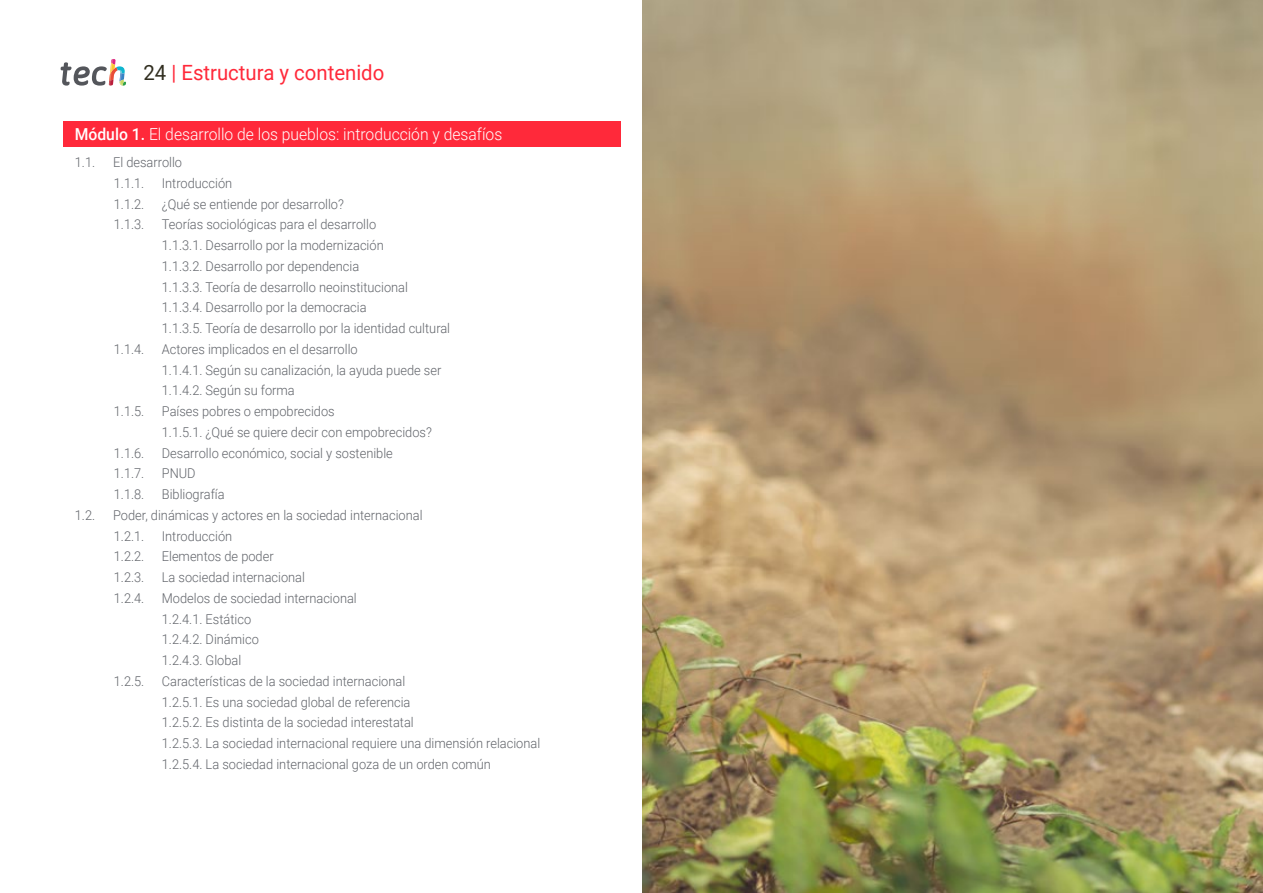
<style>
.page{position:relative;width:1263px;height:893px;background:#fff}
.page>*{position:absolute;margin:0;border:0;box-sizing:border-box;transform-origin:0 0}
.t1{font:21px "Roboto";color:#ff293a}
.t2{font:300 16.5px "Roboto";color:#fff;scale:.95 1}
.t3{font:300 13.5px/20.7px "Roboto";color:#61646a;scale:.95 1}
.s1{color:#312e20}
.s2{font-weight:500}
</style>
<div class="page">
<div style="left:64px;top:121px;width:557px;height:25px;background:#ff293a"></div>
<img style="left:642px;top:0;width:621px;height:893px">
<svg style="left:61px;top:59px;width:65px;height:27px"></svg>
<h1 class="t1" style="left:144px;top:57px;width:242px"><span class="s1">24</span> | Estructura y contenido</h1>
<p class="t2" style="left:75px;top:123px;width:451px"><span class="s2">Módulo 1.</span> El desarrollo de los pueblos: introducción y desafíos</p>
<p class="t3" style="left:75px;top:151px;width:23px">1.1.</p>
<p class="t3" style="left:113px;top:151px;width:74px">El desarrollo<br>1.1.1.</p>
<p class="t3" style="left:162px;top:172px;width:76px">Introducción</p>
<p class="t3" style="left:114px;top:193px;width:34px">1.1.2.</p>
<p class="t3" style="left:162px;top:193px;width:193px">¿Qué se entiende por desarrollo?</p>
<p class="t3" style="left:114px;top:214px;width:34px">1.1.3.</p>
<p class="t3" style="left:162px;top:214px;width:305px">Teorías sociológicas para el desarrollo<br>1.1.3.1. Desarrollo por la modernización<br>1.1.3.2. Desarrollo por dependencia<br>1.1.3.3. Teoría de desarrollo neoinstitucional 1.1.3.4. Desarrollo por la democracia<br>1.1.3.5. Teoría de desarrollo por la identidad cultural</p>
<p class="t3" style="left:114px;top:338px;width:34px">1.1.4.</p>
<p class="t3" style="left:162px;top:338px;width:296px">Actores implicados en el desarrollo<br>1.1.4.1. Según su canalización, la ayuda puede ser<br>1.1.4.2. Según su forma</p>
<p class="t3" style="left:114px;top:400px;width:34px">1.1.5.</p>
<p class="t3" style="left:162px;top:400px;width:286px">Países pobres o empobrecidos<br>1.1.5.1. ¿Qué se quiere decir con empobrecidos?</p>
<p class="t3" style="left:114px;top:442px;width:34px">1.1.6.</p>
<p class="t3" style="left:162px;top:442px;width:245px">Desarrollo económico, social y sostenible</p>
<p class="t3" style="left:114px;top:463px;width:34px">1.1.7.</p>
<p class="t3" style="left:162px;top:463px;width:37px">PNUD</p>
<p class="t3" style="left:114px;top:483px;width:34px">1.1.8.</p>
<p class="t3" style="left:162px;top:483px;width:68px">Bibliografía</p>
<p class="t3" style="left:75px;top:504px;width:23px">1.2.</p>
<p class="t3" style="left:113px;top:504px;width:327px">Poder, dinámicas y actores en la sociedad internacional<br>1.2.1.</p>
<p class="t3" style="left:162px;top:525px;width:76px">Introducción</p>
<p class="t3" style="left:114px;top:546px;width:34px">1.2.2.</p>
<p class="t3" style="left:162px;top:546px;width:119px">Elementos de poder</p>
<p class="t3" style="left:114px;top:566px;width:34px">1.2.3.</p>
<p class="t3" style="left:162px;top:566px;width:152px">La sociedad internacional</p>
<p class="t3" style="left:114px;top:587px;width:34px">1.2.4.</p>
<p class="t3" style="left:162px;top:587px;width:207px">Modelos de sociedad internacional<br>1.2.4.1. Estático<br>1.2.4.2. Dinámico<br>1.2.4.3. Global</p>
<p class="t3" style="left:114px;top:670px;width:34px">1.2.5.</p>
<p class="t3" style="left:162px;top:670px;width:400px">Características de la sociedad internacional<br>1.2.5.1. Es una sociedad global de referencia<br>1.2.5.2. Es distinta de la sociedad interestatal<br>1.2.5.3. La sociedad internacional requiere una dimensión relacional 1.2.5.4. La sociedad internacional goza de un orden común</p>
</div>
